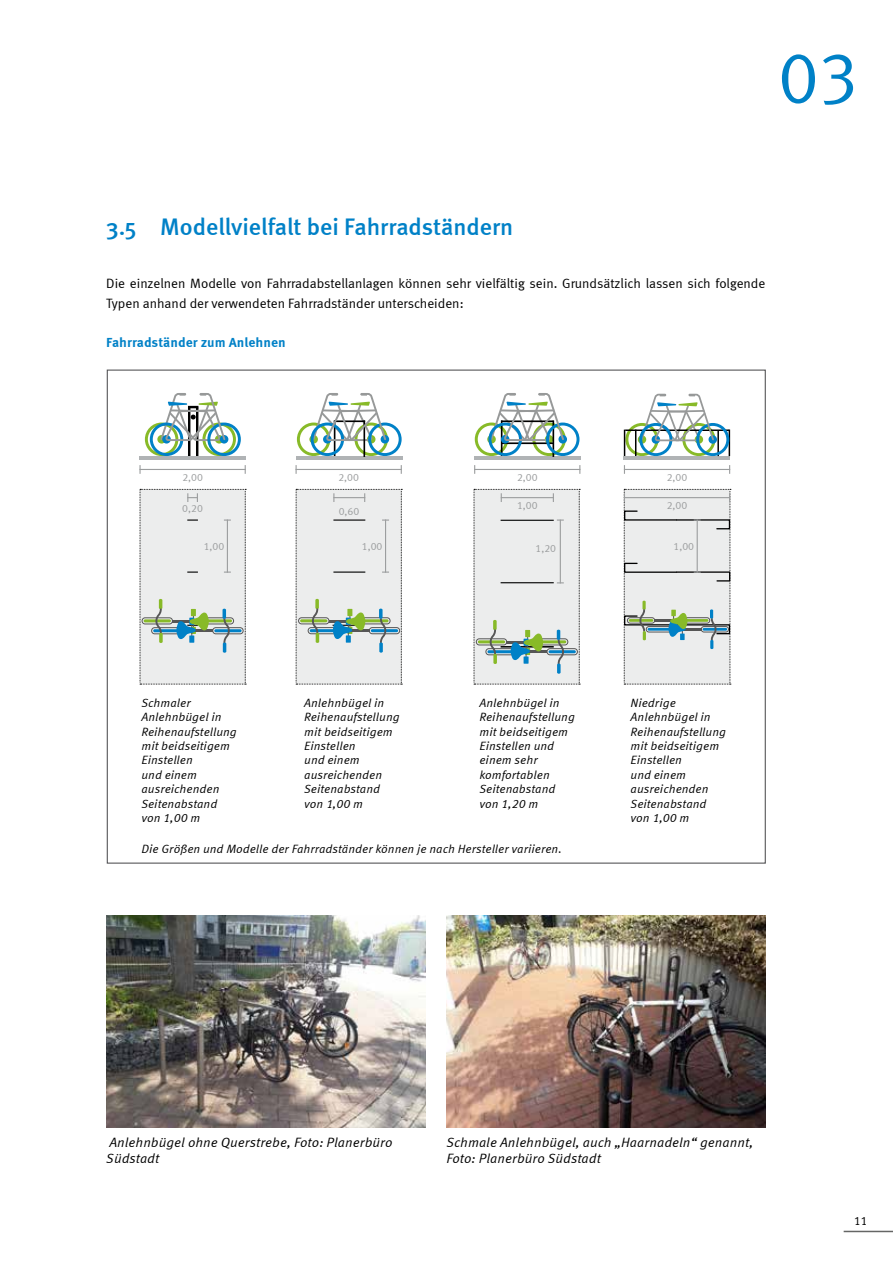
<style>
.page{position:relative;width:893px;height:1263px;background:#fff}
.page>*{position:absolute;margin:0;border:0;box-sizing:border-box;transform-origin:0 0}
.t1{font:72px "Meta Correspondence";color:#0081c7}
.t2{font:500 24px "Meta";color:#0081c7}
.t3{font:13.5px/19.5px "Meta Correspondence";color:#000}
.t4{font:italic 13.5px/16.2px "Meta Correspondence";color:#000}
.t5{font:700 13.5px "Meta Correspondence";color:#0081c7}
.t6{font:italic 12px/14.4px "Meta Correspondence";color:#000}
.t7{font:12px "Meta Correspondence";color:#000}
.t8{font:10.5px "Meta Correspondence";color:#9c9e9f}
</style>
<div class="page">
<hr style="left:844px;top:1231px;width:49px;height:1px;background:#656665">
<hr style="left:474px;top:469px;width:106px;height:1px;background:#9c9e9f">
<hr style="left:624px;top:469px;width:106px;height:1px;background:#9c9e9f">
<hr style="left:296px;top:469px;width:106px;height:1px;background:#9c9e9f">
<hr style="left:139px;top:469px;width:107px;height:1px;background:#9c9e9f">
<svg style="left:139px;top:465px;width:2px;height:9px"></svg>
<img style="left:446px;top:915px;width:319px;height:213px">
<img style="left:106px;top:915px;width:319px;height:213px">
<svg style="left:474px;top:489px;width:106px;height:196px;background:#dce1df"></svg>
<svg style="left:493px;top:654px;width:4px;height:10px"></svg>
<svg style="left:140px;top:489px;width:106px;height:196px;background:#dee2e1"></svg>
<hr style="left:140px;top:456px;width:106px;height:3px;background:#b0b3b5">
<svg style="left:145px;top:393px;width:96px;height:63px"></svg>
<hr style="left:474px;top:456px;width:106px;height:3px;background:#b0b3b5">
<hr style="left:552px;top:420px;width:2px;height:37px;background:#000">
<svg style="left:475px;top:393px;width:104px;height:63px"></svg>
<hr style="left:296px;top:456px;width:106px;height:3px;background:#b0b3b5">
<hr style="left:363px;top:420px;width:2px;height:37px;background:#000">
<svg style="left:297px;top:393px;width:105px;height:63px"></svg>
<hr style="left:624px;top:456px;width:106px;height:3px;background:#b0b3b5">
<svg style="left:624px;top:393px;width:106px;height:64px"></svg>
<svg style="left:296px;top:489px;width:106px;height:196px;background:#dde2e0"></svg>
<svg style="left:623px;top:489px;width:108px;height:196px;background:#dadedc"></svg>
<h1 class="t1" style="left:778px;top:36px;width:82px">03</h1>
<h2 class="t2" style="left:106px;top:213px;width:409px">3.5 Modellvielfalt bei Fahrradständern</h2>
<p class="t3" style="left:106px;top:273px;width:661px">Die einzelnen Modelle von Fahrradabstellanlagen können sehr vielfältig sein. Grundsätzlich lassen sich folgende<br>Typen anhand der verwendeten Fahrradständer unterscheiden:</p>
<p class="t5" style="left:106px;top:334px;width:181px">Fahrradständer zum Anlehnen</p>
<p class="t8" style="left:182px;top:471px;width:22px">2,00</p>
<p class="t8" style="left:338px;top:471px;width:22px">2,00</p>
<p class="t8" style="left:517px;top:471px;width:22px">2,00</p>
<p class="t8" style="left:667px;top:471px;width:22px">2,00</p>
<p class="t8" style="left:667px;top:500px;width:22px">2,00</p>
<p class="t8" style="left:517px;top:500px;width:22px">1,00</p>
<p class="t8" style="left:536px;top:543px;width:22px">1,20</p>
<p class="t8" style="left:182px;top:502px;width:22px">0,20</p>
<p class="t8" style="left:339px;top:505px;width:22px">0,60</p>
<p class="t8" style="left:204px;top:540px;width:22px">1,00</p>
<p class="t8" style="left:362px;top:540px;width:22px">1,00</p>
<p class="t8" style="left:673px;top:540px;width:22px">1,00</p>
<p class="t6" style="left:141px;top:695px;width:97px">Schmaler<br>Anlehnbügel in<br>Reihenaufstellung mit beidseitigem<br>Einstellen<br>und einem ausreichenden<br>Seitenabstand von 1,00 m</p>
<p class="t6" style="left:304px;top:695px;width:97px">Anlehnbügel in<br>Reihenaufstellung mit beidseitigem<br>Einstellen<br>und einem ausreichenden<br>Seitenabstand von 1,00 m</p>
<p class="t6" style="left:631px;top:695px;width:97px">Niedrige<br>Anlehnbügel in<br>Reihenaufstellung mit beidseitigem<br>Einstellen<br>und einem ausreichenden<br>Seitenabstand von 1,00 m</p>
<p class="t6" style="left:479px;top:695px;width:97px">Anlehnbügel in<br>Reihenaufstellung mit beidseitigem<br>Einstellen und einem sehr komfortablen<br>Seitenabstand von 1,20 m</p>
<p class="t6" style="left:141px;top:841px;width:422px">Die Größen und Modelle der Fahrradständer können je nach Hersteller variieren.</p>
<p class="t4" style="left:106px;top:1134px;width:288px">Anlehnbügel ohne Querstrebe, Foto: Planerbüro<br>Südstadt</p>
<p class="t4" style="left:446px;top:1134px;width:308px">Schmale Anlehnbügel, auch „Haarnadeln“ genannt,<br>Foto: Planerbüro Südstadt</p>
<p class="t7" style="left:854px;top:1214px;width:15px">11</p>
</div>
